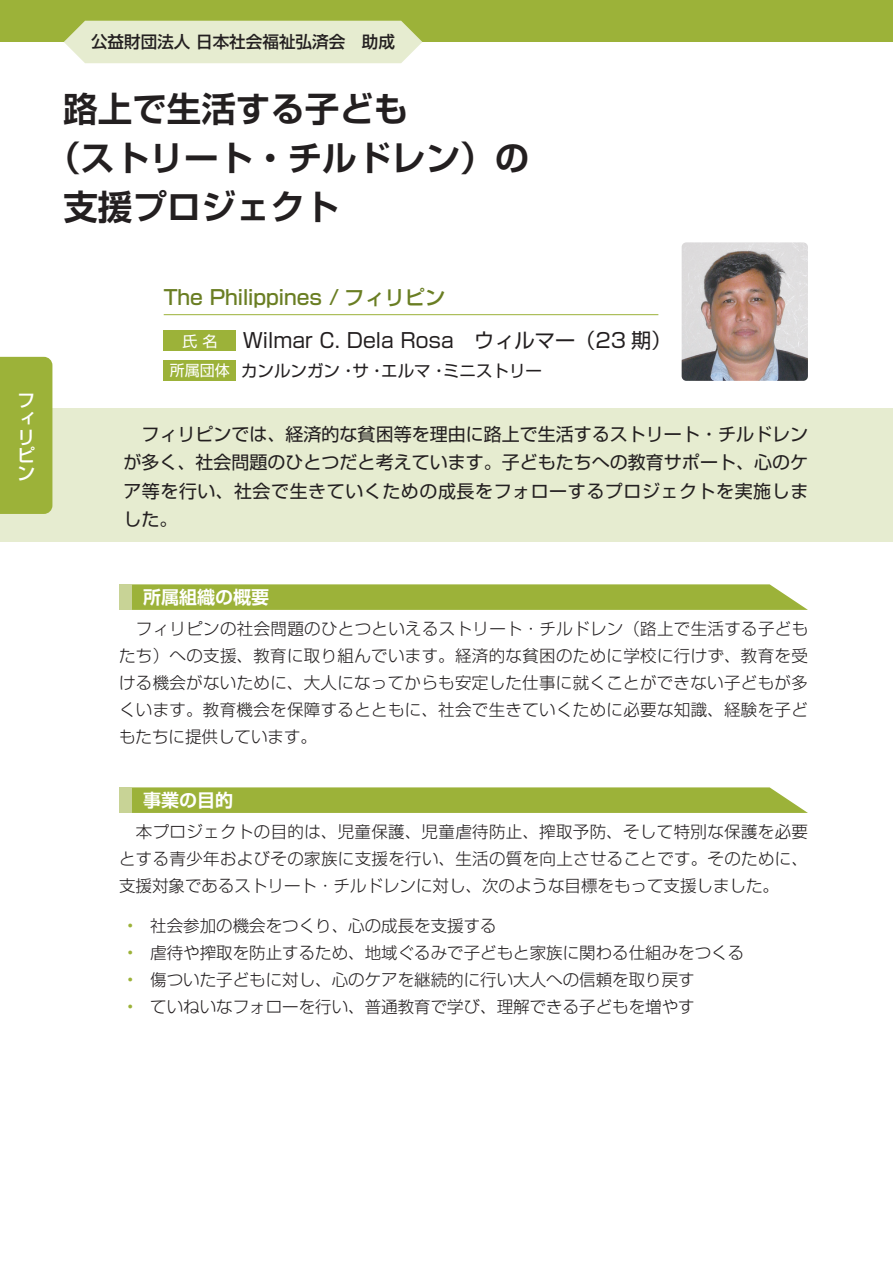
<style>
.page{position:relative;width:893px;height:1263px;background:#fff}
.page>*{position:absolute;margin:0;border:0;box-sizing:border-box;transform-origin:0 0}
.t1{font:700 34.5px "Shin Go Pro De";color:#231f20}
.t2{font:20.25px "Shin Go Pro";color:#231f20}
.t3{font:500 20.25px "Shin Go Pro";color:#6a7e23}
.t4{font:18px/28.5px "Shin Go Pro";letter-spacing:.03em;color:#231f20;text-align:justify}
.t5{font:700 18px "Shin Go Pro De";color:#fff}
.t6{font:500 18px/18px "Shin Go Pro";color:#fff}
.t7{font:500 16.65px "Shin Go Pro";color:#231f20}
.t8{font:300 16.5px/27px "Shin Go Pro";color:#231f20;text-align:justify}
.t9{font:16.5px "Shin Go Pro";color:#231f20}
.t10{font:15px "Shin Go Pro";color:#fff}
.s1{font-size:15px;color:#fff}
.s2{color:#9cb239}
</style>
<div class="page">
<div style="left:0;top:0;width:893px;height:42px;background:#9cb239"></div>
<div style="left:64px;top:21px;width:358px;height:42px;background:#e6ecd0"></div>
<div style="left:0;top:409px;width:893px;height:133px;background:#e6ecd0"></div>
<div style="left:0;top:357px;width:52px;height:157px;background:#9cb239"></div>
<img style="left:682px;top:242px;width:126px;height:139px">
<div style="left:164px;top:331px;width:72px;height:20px;background:#9cb239"></div>
<div style="left:164px;top:360px;width:72px;height:20px;background:#9cb239"></div>
<hr style="left:164px;top:314px;width:494px;height:1px;background:#9cb239">
<svg style="left:132px;top:584px;width:676px;height:26px;background:#a0b541"></svg>
<div style="left:119px;top:584px;width:13px;height:26px;background:#c8d396"></div>
<svg style="left:132px;top:787px;width:676px;height:26px;background:#a0b541"></svg>
<div style="left:119px;top:787px;width:13px;height:26px;background:#c8d396"></div>
<p class="t6" style="left:17px;top:389px;width:19px">フィリピン</p>
<p class="t7" style="left:91px;top:28px;width:306px">公益財団法人 日本社会福祉弘済会　助成</p>
<h1 class="t1" style="left:63px;top:80px;width:347px">路上で生活する子ども</h1>
<h1 class="t1" style="left:46px;top:130px;width:485px">（ストリート・チルドレン）の</h1>
<h1 class="t1" style="left:63px;top:179px;width:277px">支援プロジェクト</h1>
<p class="t3" style="left:164px;top:281px;width:283px">The Philippines / フィリピン</p>
<p class="t10" style="left:182px;top:328px;width:36px">氏 名</p>
<p class="t2" style="left:243px;top:324px;width:430px">Wilmar C. Dela Rosa　ウィルマー（23 期）</p>
<p class="t9" style="left:170px;top:357px;width:374px"><span class="s1">所属団体</span> カンルンガン・サ・エルマ・ミニストリー</p>
<p class="t4" style="left:123px;top:417px;width:686px;text-indent:18px">フィリピンでは、経済的な貧困等を理由に路上で生活するストリート・チルドレンが多く、社会問題のひとつだと考えています。子どもたちへの教育サポート、心のケア等を行い、社会で生きていくための成長をフォローするプロジェクトを実施しました。</p>
<p class="t5" style="left:143px;top:582px;width:127px">所属組織の概要</p>
<p class="t8" style="left:119px;top:614px;width:691px;text-indent:17px">フィリピンの社会問題のひとつといえるストリート・チルドレン（路上で生活する子どもたち）への支援、教育に取り組んでいます。経済的な貧困のために学校に行けず、教育を受ける機会がないために、大人になってからも安定した仕事に就くことができない子どもが多くいます。教育機会を保障するとともに、社会で生きていくために必要な知識、経験を子どもたちに提供しています。</p>
<p class="t5" style="left:143px;top:785px;width:91px">事業の目的</p>
<p class="t8" style="left:119px;top:817px;width:690px">　本プロジェクトの目的は、児童保護、児童虐待防止、搾取予防、そして特別な保護を必要とする青少年およびその家族に支援を行い、生活の質を向上させることです。そのために、支援対象であるストリート・チルドレンに対し、次のような目標をもって支援しました。</p>
<p class="t8" style="left:127px;top:910px;width:371px"><span class="s2">•</span> 社会参加の機会をつくり、心の成長を支援する</p>
<p class="t8" style="left:127px;top:937px;width:618px"><span class="s2">•</span> 虐待や搾取を防止するため、地域ぐるみで子どもと家族に関わる仕組みをつくる</p>
<p class="t8" style="left:127px;top:964px;width:569px"><span class="s2">•</span> 傷ついた子どもに対し、心のケアを継続的に行い大人への信頼を取り戻す</p>
<p class="t8" style="left:127px;top:991px;width:569px"><span class="s2">•</span> ていねいなフォローを行い、普通教育で学び、理解できる子どもを増やす</p>
</div>
